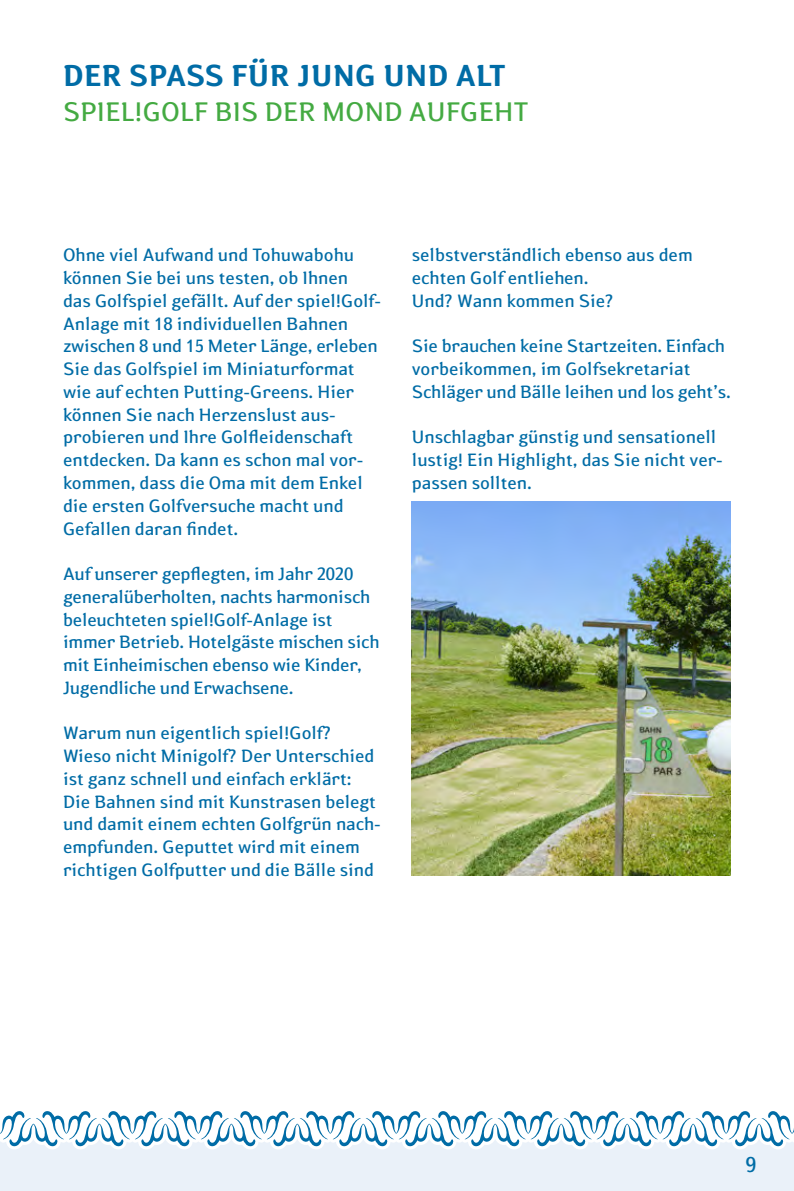
<style>
.page{position:relative;width:794px;height:1191px;background:#fff}
.page>*{position:absolute;margin:0;border:0;box-sizing:border-box;transform-origin:0 0}
.t1{font:700 29.75px "Bad Birnbach Susan";letter-spacing:.01em;color:#006ca6}
.t2{font:26.25px "Bad Birnbach Susan";letter-spacing:.01em;color:#44aa42}
.t3{font:21px "Bad Birnbach Susan";color:#006ca6}
.t4{font:17.5px/22.8px "Bad Birnbach Susan";color:#006ca6}
</style>
<div class="page">
<div style="left:0;top:1126px;width:794px;height:65px;background:#eaf1f9"></div>
<img style="left:412px;top:501px;width:319px;height:375px">
<svg style="left:0;top:1111px;width:794px;height:38px"></svg>
<h1 class="t1" style="left:63px;top:56px;width:444px">DER SPASS FÜR JUNG UND ALT</h1>
<h2 class="t2" style="left:63px;top:95px;width:466px">SPIEL!GOLF BIS DER MOND AUFGEHT</h2>
<p class="t4" style="left:63px;top:244px;width:320px">Ohne viel Aufwand und Tohuwabohu können Sie bei uns testen, ob Ihnen<br>das Golfspiel gefällt. Auf der spiel!Golf-Anlage mit 18 individuellen Bahnen zwischen 8 und 15 Meter Länge, erleben Sie das Golfspiel im Miniaturformat wie auf echten Putting-Greens. Hier können Sie nach Herzenslust aus&shy;probieren und Ihre Golfleidenschaft entdecken. Da kann es schon mal vor&shy;kommen, dass die Oma mit dem Enkel die ersten Golfversuche macht und Gefallen daran findet.</p>
<p class="t4" style="left:63px;top:562px;width:318px">Auf unserer gepflegten, im Jahr 2020 generalüberholten, nachts harmonisch beleuchteten spiel!Golf-Anlage ist immer Betrieb. Hotelgäste mischen sich mit Einheimischen ebenso wie Kinder, Jugendliche und Erwachsene.</p>
<p class="t4" style="left:63px;top:722px;width:319px">Warum nun eigentlich spiel!Golf?<br>Wieso nicht Minigolf? Der Unterschied ist ganz schnell und einfach erklärt:<br>Die Bahnen sind mit Kunstrasen belegt und damit einem echten Golfgrün nach&shy;empfunden. Geputtet wird mit einem richtigen Golfputter und die Bälle sind</p>
<p class="t4" style="left:412px;top:244px;width:282px">selbstverständlich ebenso aus dem echten Golf entliehen.<br>Und? Wann kommen Sie?</p>
<p class="t4" style="left:412px;top:335px;width:320px">Sie brauchen keine Startzeiten. Einfach vorbeikommen, im Golfsekretariat<br>Schläger und Bälle leihen und los geht’s.</p>
<p class="t4" style="left:412px;top:426px;width:312px">Unschlagbar günstig und sensationell lustig! Ein Highlight, das Sie nicht ver&shy;passen sollten.</p>
<p class="t3" style="left:745px;top:1151px;width:13px">9</p>
</div>
